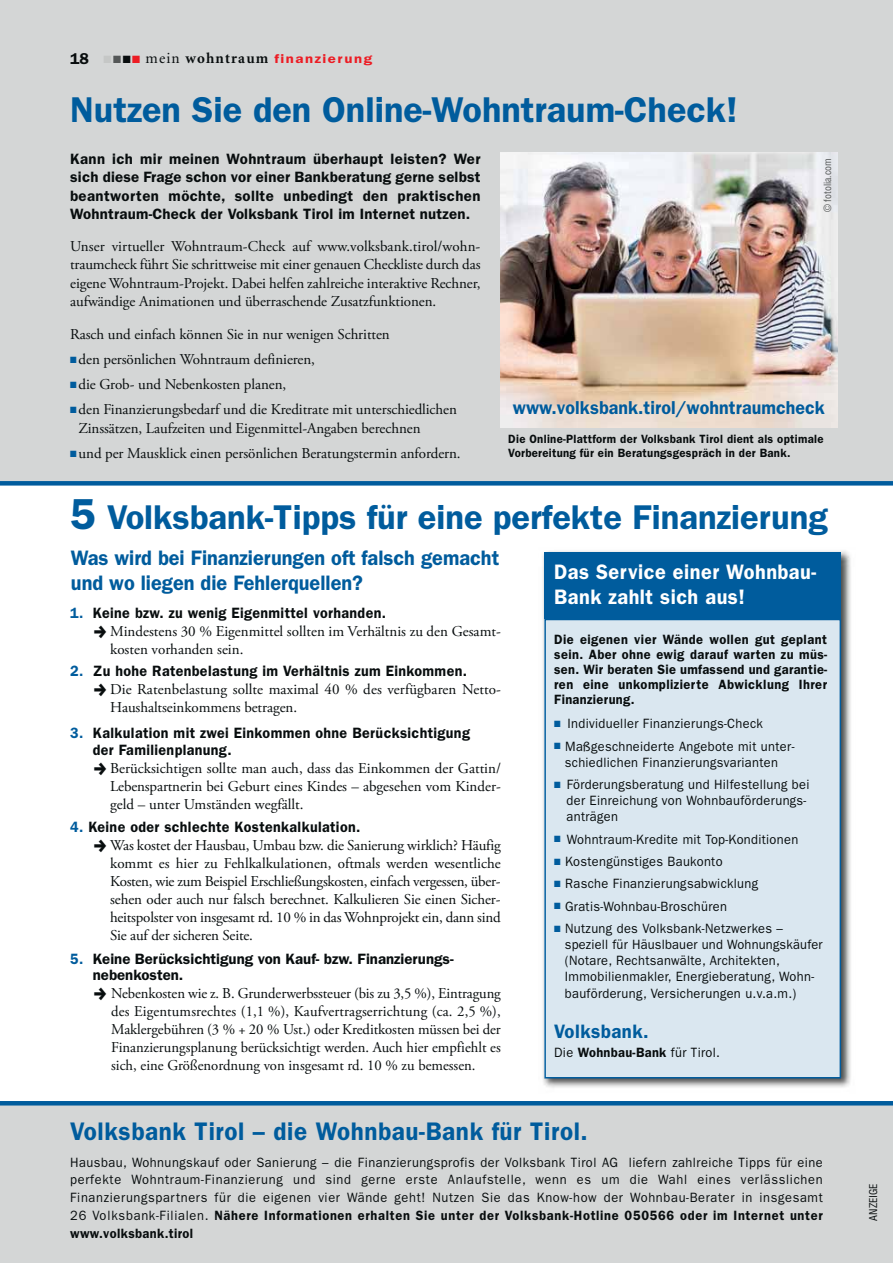
<style>
.page{position:relative;width:893px;height:1263px;background:#fff}
.page>*{position:absolute;margin:0;border:0;box-sizing:border-box;transform-origin:0 0}
.t1{font:600 36px "ITC Franklin Gothic Std";color:#005c9d}
.t2{font:600 34.5px "ITC Franklin Gothic Std";color:#005c9d}
.t3{font:600 25.5px "ITC Franklin Gothic Std";letter-spacing:.025em;color:#005c9d;scale:.95 1}
.t4{font:600 21px/25.5px "ITC Franklin Gothic Std";color:#005c9d;scale:.95 1}
.t5{font:600 21px/25.2px "ITC Franklin Gothic Std";letter-spacing:.025em;color:#fff;scale:.95 1}
.t6{font:600 19.5px "ITC Franklin Gothic Std";letter-spacing:.025em;color:#005c9d;scale:.95 1}
.t7{font:600 18.75px "ITC Franklin Gothic Std";letter-spacing:.005em;color:#005c9d;scale:.95 1}
.t8{font:600 15.75px "ITC Franklin Gothic Std";color:#080d0e}
.t9{font:15px/18px "Adobe Garamond Pro";letter-spacing:-.005em;color:#080d0e}
.t10{font:600 15px/17.2px "ITC Franklin Gothic Std";letter-spacing:.025em;color:#080d0e;scale:.95 1}
.t11{font:600 15px/18.5px "ITC Franklin Gothic Std";letter-spacing:.025em;color:#080d0e;text-align:justify}
.t12{font:600 15px/15.8px "ITC Franklin Gothic Std";color:#080d0e}
.t13{font:13.5px/22.5px "ITC Franklin Gothic Std";letter-spacing:.025em;color:#080d0e;scale:.95 1}
.t14{font:600 13.5px/14.9px "ITC Franklin Gothic Std";letter-spacing:.035em;color:#080d0e;text-align:justify;scale:.95 1}
.t15{font:600 12.75px "ITC Franklin Gothic Std";letter-spacing:.1em;color:#ec1c24;scale:1.18 1}
.t16{font:600 12px/14.4px "ITC Franklin Gothic Std";letter-spacing:.025em;color:#080d0e;scale:.95 1}
.t17{font:condensed 10.5px "Helvetica LT Pro";color:#080d0e}
.t18{font:condensed 9.75px "Helvetica LT Pro";color:#545757}
.s1{font-family:"Zipf Dingbits";font-weight:400;font-size:10.5px;color:#c5c7c6}
.s2{font-family:"Zipf Dingbits";font-weight:400;font-size:10.5px;color:#545757}
.s3{font-family:"Zipf Dingbits";font-weight:400;font-size:10.5px;color:#080d0e}
.s4{font-family:"Zipf Dingbits";font-weight:400;font-size:10.5px}
.s5{font-family:"Minion";font-weight:400;font-size:15px;color:#080d0e}
.s6{font-family:"Minion";font-weight:700;font-size:15px;color:#080d0e}
.s7{font-family:"Zipf Dingbits";font-size:9px;color:#005c9d}
.s8{font-size:43.5px}
.s9{color:#005c9d}
.s10{font-weight:600}
</style>
<div class="page">
<img style="left:543px;top:551px;width:308px;height:537px">
<div style="left:0;top:0;width:893px;height:481px;background:#d4d6d6"></div>
<div style="left:0;top:481px;width:893px;height:5px;background:#005c9d"></div>
<div style="left:546px;top:620px;width:294px;height:457px;background:#dae7f0"></div>
<div style="left:544px;top:619px;width:297px;height:459px;border:2px solid #005c9d"></div>
<div style="left:544px;top:553px;width:297px;height:66px;background:#005c9d"></div>
<img style="left:501px;top:152px;width:336px;height:275px">
<div style="left:0;top:1102px;width:893px;height:161px;background:#d4d6d6"></div>
<hr style="left:0;top:1101px;width:893px;height:4px;background:#005c9d">
<p class="t8" style="left:70px;top:53px;width:20px">18</p>
<p class="t15" style="left:104px;top:54px;width:229px"><span class="s1">N</span><span class="s2">N</span><span class="s3">N</span><span class="s4">N</span> <span class="s5">mein</span> <span class="s6">wohntraum</span> finanzierung</p>
<h1 class="t1" style="left:70px;top:96px;width:669px">Nutzen Sie den Online-Wohntraum-Check!</h1>
<p class="t11" style="left:70px;top:151px;width:412px">Kann ich mir meinen Wohntraum überhaupt leisten? Wer sich diese Frage schon vor einer Bankberatung gerne selbst beantworten möchte, sollte unbedingt den praktischen Wohntraum-Check der Volksbank Tirol im Internet nutzen.</p>
<p class="t9" style="left:70px;top:238px;width:412px;line-height:18.5px;text-align:justify">Unser virtueller Wohntraum-Check auf www.volksbank.tirol/wohn&shy;traumcheck führt Sie schrittweise mit einer genauen Checkliste durch das eigene Wohntraum-Projekt. Dabei helfen zahlreiche interaktive Rechner, aufwändige Animationen und überraschende Zusatzfunktionen.</p>
<p class="t9" style="left:70px;top:323px;width:388px;line-height:25px">Rasch und einfach können Sie in nur wenigen Schritten<br><span class="s7">N</span> den persönlichen Wohntraum definieren,<br><span class="s7">N</span> die Grob- und Nebenkosten planen,<br><span class="s7">N</span> den Finanzierungsbedarf und die Kreditrate mit unterschiedlichen</p>
<p class="t9" style="left:70px;top:417px;width:392px;line-height:25px;text-indent:8px">Zinssätzen, Laufzeiten und Eigenmittel-Angaben berechnen<br><span class="s7">N</span> und per Mausklick einen persönlichen Beratungstermin anfordern.</p>
<p class="t18" style="left:822px;top:212px;width:55px;rotate:-90deg">© fotolia.com</p>
<p class="t7" style="left:513px;top:401px;width:330px">www.volksbank.tirol/wohntraumcheck</p>
<p class="t16" style="left:508px;top:433px;width:333px">Die Online-Plattform der Volksbank Tirol dient als optimale<br>Vorbereitung für ein Beratungsgespräch in der Bank.</p>
<h2 class="t2" style="left:70px;top:504px;width:759px"><span class="s8">5</span> Volksbank-Tipps für eine perfekte Finanzierung</h2>
<h3 class="t4" style="left:71px;top:547px;width:452px">Was wird bei Finanzierungen oft falsch gemacht und wo liegen die Fehlerquellen?</h3>
<p class="t10" style="left:70px;top:605px;width:334px"><span class="s9">1.</span> Keine bzw. zu wenig Eigenmittel vorhanden.</p>
<p class="t9" style="left:110px;top:623px;width:392px">Mindestens 30 % Eigenmittel sollten im Verhältnis zu den Gesamt - kosten vorhanden sein.</p>
<p class="t10" style="left:70px;top:664px;width:419px"><span class="s9">2.</span> Zu hohe Ratenbelastung im Verhältnis zum Einkommen.</p>
<p class="t9" style="left:110px;top:682px;width:392px">Die Ratenbelastung sollte maximal 40 % des verfügbaren Netto-<br>Haushaltseinkommens betragen.</p>
<p class="t10" style="left:93px;top:726px;width:398px;text-indent:-23px"><span class="s9">3.</span> Kalkulation mit zwei Einkommen ohne Berücksichtigung der Familienplanung.</p>
<p class="t9" style="left:110px;top:761px;width:392px;text-align:justify">Berücksichtigen sollte man auch, dass das Einkommen der Gattin/ Leben s partnerin bei Geburt eines Kindes – abgesehen vom Kinder - geld – unter Umständen wegfällt.</p>
<p class="t10" style="left:70px;top:820px;width:307px"><span class="s9">4.</span> Keine oder schlechte Kostenkalkulation.</p>
<p class="t9" style="left:110px;top:838px;width:392px;text-align:justify">Was kostet der Hausbau, Umbau bzw. die Sanierung wirklich? Häufig kommt es hier zu Fehlkalkulationen, oftmals werden wesentliche Kosten, wie zum Beispiel Erschließungskosten, einfach vergessen, über&shy;sehen oder auch nur falsch berechnet. Kalkulieren Sie einen Sicher&shy;heitspolster von insgesamt rd. 10 % in das Wohnprojekt ein, dann sind Sie auf der sicheren Seite.</p>
<p class="t12" style="left:93px;top:953px;width:362px;text-indent:-23px"><span class="s9">5.</span> Keine Berücksichtigung von Kauf- bzw. Finanzierungs&shy;nebenkosten.</p>
<p class="t9" style="left:111px;top:986px;width:391px;text-align:justify">Nebenkosten wie z. B. Grunderwerbssteuer (bis zu 3,5 %), Eintragung des Eigentumsrechtes (1,1 %), Kaufvertragserrichtung (ca. 2,5 %), Maklergebühren (3 % + 20 % Ust.) oder Kreditkosten müssen bei der Finanzierungsplanung berücksichtigt werden. Auch hier empfiehlt es sich, eine Größenordnung von insgesamt rd. 10 % zu bemessen.</p>
<h3 class="t5" style="left:554px;top:561px;width:277px">Das Service einer Wohnbau-<br>Bank zahlt sich aus!</h3>
<p class="t14" style="left:554px;top:633px;width:289px">Die eigenen vier Wände wollen gut geplant sein. Aber ohne ewig darauf warten zu müs&shy;sen. Wir beraten Sie umfassend und garantie&shy;ren eine unkomplizierte Abwicklung Ihrer Finanzierung.</p>
<p class="t13" style="left:554px;top:714px;width:254px"><span class="s7">N</span> Individueller Finanzierungs-Check<br><span class="s7">N</span> Maßgeschneiderte Angebote mit unter-</p>
<p class="t13" style="left:554px;top:752px;width:270px;text-indent:11px">schiedlichen Finanzierungsvarianten<br><span class="s7">N</span> Förderungsberatung und Hilfestellung bei</p>
<p class="t13" style="left:567px;top:794px;width:254px;line-height:16px">der Einreichung von Wohnbauförderungs&shy;anträgen</p>
<p class="t13" style="left:554px;top:829px;width:258px"><span class="s7">N</span> Wohntraum-Kredite mit Top-Konditionen <span class="s7">N</span> Kostengünstiges Baukonto<br><span class="s7">N</span> Rasche Finanzierungsabwicklung<br><span class="s7">N</span> Gratis-Wohnbau-Broschüren<br><span class="s7">N</span> Nutzung des Volksbank-Netzwerkes –</p>
<p class="t13" style="left:565px;top:938px;width:273px;line-height:16px">speziell für Häuslbauer und Wohnungskäufer (Notare, Rechtsanwälte, Architekten, Immobilienmakler, Energieberatung, Wohn&shy;bauförderung, Versicherungen u.v.a.m.)</p>
<h3 class="t6" style="left:554px;top:1024px;width:101px">Volksbank.</h3>
<p class="t13" style="left:554px;top:1042px;width:176px">Die <span class="s10">Wohnbau-Bank</span> für Tirol.</p>
<h3 class="t3" style="left:70px;top:1122px;width:546px">Volksbank Tirol – die Wohnbau-Bank für Tirol.</h3>
<p class="t13" style="left:70px;top:1154px;width:794px;line-height:17.9px;text-align:justify">Hausbau, Wohnungskauf oder Sanierung – die Finanzierungsprofis der Volksbank Tirol AG liefern zahlreiche Tipps für eine perfekte Wohntraum-Finanzierung und sind gerne erste Anlaufstelle, wenn es um die Wahl eines verlässlichen Finanzierungspartners für die eigenen vier Wände geht! Nutzen Sie das Know-how der Wohnbau-Berater in insgesamt 26 Volksbank-Filialen. <span class="s10">Nähere Informationen erhalten Sie unter der Volksbank-Hotline 050566 oder im Internet unter www.volksbank.tirol</span></p>
<p class="t17" style="left:867px;top:1221px;width:39px;rotate:-90deg">ANZEIGE</p>
</div>
